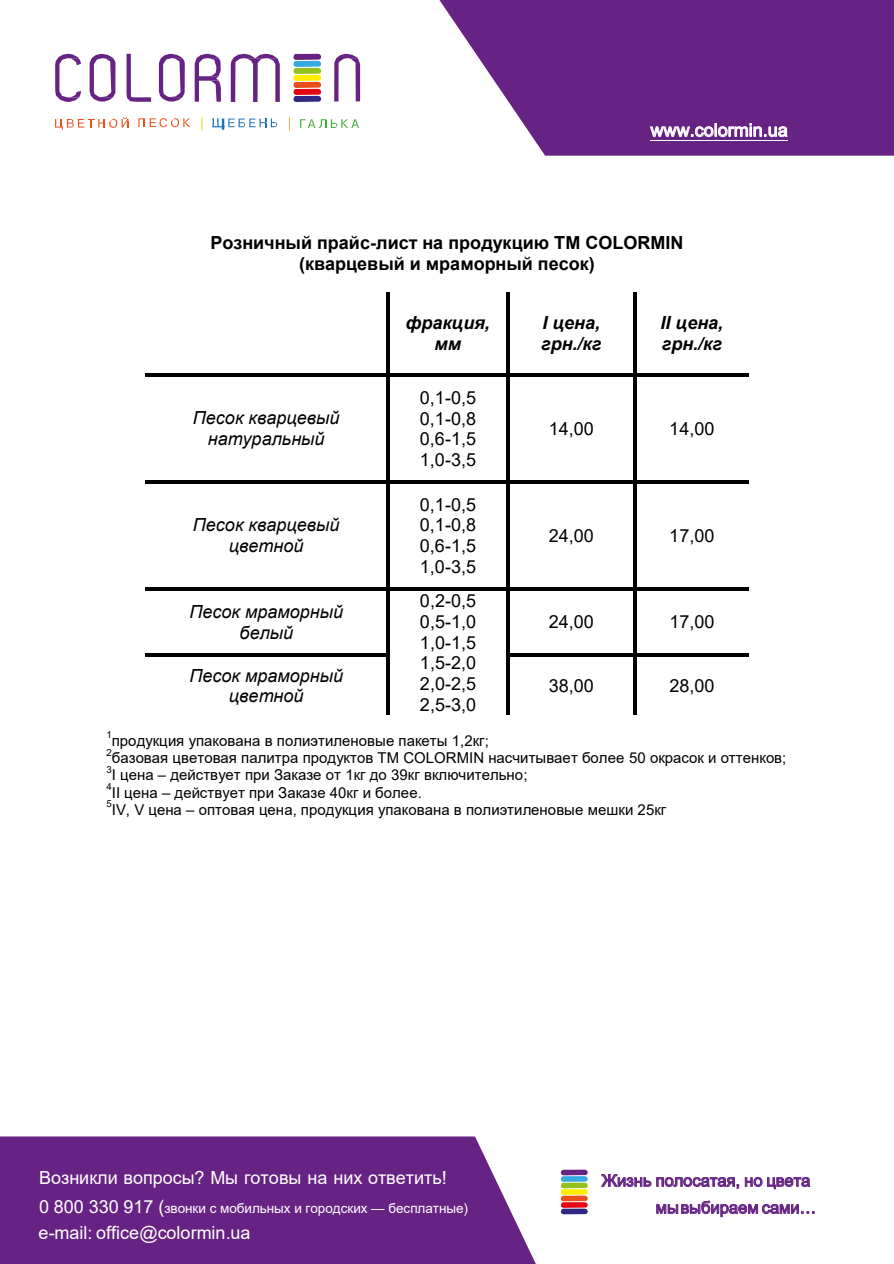
<style>
.page{position:relative;width:894px;height:1264px;background:#fff}
.page>*{position:absolute;margin:0;border:0;box-sizing:border-box;transform-origin:0 0}
.t1{font:18px/20.7px "Arial";color:#000;text-align:justify}
.t2{font:italic 18px/20.7px "Arial";color:#000;text-align:center}
.t3{font:18px "Arial";color:#fff}
.t4{font:700 18px/20.7px "Arial";color:#000;text-align:center}
.t5{font:italic 700 18px/20.7px "Arial";color:#000}
.t6{font:16.5px/27px "Arial";color:#662383}
.t7{font:15px "Arial";color:#000}
.t8{font:13.5px "Arial";letter-spacing:-.005em;color:#fff}
.t9{font:9.75px "Arial";color:#000}
.s1{font-size:18px}
</style>
<div class="page">
<div style="left:0;top:1136px;width:535px;height:127px;background:#662383"></div>
<hr style="left:388px;top:292px;width:1px;height:81px;background:#000">
<hr style="left:386px;top:292px;width:1px;height:81px;background:#000">
<hr style="left:508px;top:292px;width:1px;height:81px;background:#000">
<hr style="left:506px;top:292px;width:1px;height:81px;background:#000">
<hr style="left:635px;top:292px;width:1px;height:81px;background:#000">
<hr style="left:633px;top:292px;width:1px;height:81px;background:#000">
<hr style="left:145px;top:373px;width:241px;height:1px;background:#000">
<hr style="left:145px;top:376px;width:241px;height:1px;background:#000">
<svg style="left:386px;top:373px;width:3px;height:5px"></svg>
<hr style="left:389px;top:373px;width:117px;height:1px;background:#000">
<hr style="left:389px;top:376px;width:117px;height:1px;background:#000">
<svg style="left:506px;top:373px;width:3px;height:5px"></svg>
<hr style="left:509px;top:373px;width:124px;height:1px;background:#000">
<hr style="left:509px;top:376px;width:124px;height:1px;background:#000">
<svg style="left:633px;top:373px;width:3px;height:5px"></svg>
<hr style="left:636px;top:373px;width:112px;height:1px;background:#000">
<hr style="left:636px;top:376px;width:112px;height:1px;background:#000">
<hr style="left:388px;top:377px;width:1px;height:103px;background:#000">
<hr style="left:386px;top:377px;width:1px;height:103px;background:#000">
<hr style="left:508px;top:377px;width:1px;height:103px;background:#000">
<hr style="left:506px;top:377px;width:1px;height:103px;background:#000">
<hr style="left:635px;top:377px;width:1px;height:103px;background:#000">
<hr style="left:633px;top:377px;width:1px;height:103px;background:#000">
<hr style="left:145px;top:480px;width:241px;height:1px;background:#000">
<hr style="left:145px;top:482px;width:241px;height:1px;background:#000">
<svg style="left:386px;top:480px;width:3px;height:4px"></svg>
<hr style="left:389px;top:480px;width:117px;height:1px;background:#000">
<hr style="left:389px;top:482px;width:117px;height:1px;background:#000">
<svg style="left:506px;top:480px;width:3px;height:4px"></svg>
<hr style="left:509px;top:480px;width:124px;height:1px;background:#000">
<hr style="left:509px;top:482px;width:124px;height:1px;background:#000">
<svg style="left:633px;top:480px;width:3px;height:4px"></svg>
<hr style="left:636px;top:480px;width:112px;height:1px;background:#000">
<hr style="left:636px;top:482px;width:112px;height:1px;background:#000">
<hr style="left:388px;top:484px;width:1px;height:103px;background:#000">
<hr style="left:386px;top:484px;width:1px;height:103px;background:#000">
<hr style="left:508px;top:484px;width:1px;height:103px;background:#000">
<hr style="left:506px;top:484px;width:1px;height:103px;background:#000">
<hr style="left:635px;top:484px;width:1px;height:103px;background:#000">
<hr style="left:633px;top:484px;width:1px;height:103px;background:#000">
<hr style="left:145px;top:587px;width:241px;height:1px;background:#000">
<hr style="left:145px;top:589px;width:241px;height:1px;background:#000">
<hr style="left:389px;top:587px;width:117px;height:1px;background:#000">
<hr style="left:389px;top:589px;width:117px;height:1px;background:#000">
<hr style="left:509px;top:587px;width:124px;height:1px;background:#000">
<hr style="left:509px;top:589px;width:124px;height:1px;background:#000">
<hr style="left:636px;top:587px;width:112px;height:1px;background:#000">
<hr style="left:636px;top:589px;width:112px;height:1px;background:#000">
<hr style="left:388px;top:590px;width:1px;height:63px;background:#000">
<hr style="left:386px;top:590px;width:1px;height:63px;background:#000">
<hr style="left:508px;top:590px;width:1px;height:63px;background:#000">
<hr style="left:506px;top:590px;width:1px;height:63px;background:#000">
<hr style="left:635px;top:590px;width:1px;height:63px;background:#000">
<hr style="left:633px;top:590px;width:1px;height:63px;background:#000">
<hr style="left:145px;top:653px;width:241px;height:1px;background:#000">
<hr style="left:145px;top:655px;width:241px;height:1px;background:#000">
<svg style="left:386px;top:653px;width:3px;height:4px"></svg>
<svg style="left:506px;top:653px;width:3px;height:4px"></svg>
<hr style="left:509px;top:653px;width:124px;height:1px;background:#000">
<hr style="left:509px;top:655px;width:124px;height:1px;background:#000">
<svg style="left:633px;top:653px;width:3px;height:4px"></svg>
<hr style="left:636px;top:653px;width:112px;height:1px;background:#000">
<hr style="left:636px;top:655px;width:112px;height:1px;background:#000">
<hr style="left:388px;top:657px;width:1px;height:57px;background:#000">
<hr style="left:386px;top:657px;width:1px;height:57px;background:#000">
<hr style="left:508px;top:657px;width:1px;height:57px;background:#000">
<hr style="left:506px;top:657px;width:1px;height:57px;background:#000">
<hr style="left:635px;top:657px;width:1px;height:57px;background:#000">
<hr style="left:633px;top:657px;width:1px;height:57px;background:#000">
<svg style="left:601px;top:1174px;width:209px;height:14px"></svg>
<svg style="left:656px;top:1200px;width:158px;height:16px"></svg>
<svg style="left:300px;top:119px;width:59px;height:9px"></svg>
<svg style="left:289px;top:117px;width:1px;height:13px"></svg>
<svg style="left:212px;top:118px;width:65px;height:12px"></svg>
<svg style="left:201px;top:117px;width:1px;height:13px"></svg>
<svg style="left:138px;top:118px;width:52px;height:9px"></svg>
<svg style="left:55px;top:117px;width:73px;height:12px"></svg>
<svg style="left:334px;top:54px;width:26px;height:47px"></svg>
<svg style="left:293px;top:54px;width:28px;height:48px"></svg>
<svg style="left:231px;top:54px;width:49px;height:48px"></svg>
<svg style="left:195px;top:54px;width:26px;height:48px"></svg>
<svg style="left:159px;top:54px;width:26px;height:48px"></svg>
<svg style="left:126px;top:54px;width:25px;height:48px"></svg>
<svg style="left:90px;top:54px;width:25px;height:48px"></svg>
<svg style="left:55px;top:54px;width:26px;height:48px"></svg>
<svg style="left:439px;top:0;width:454px;height:156px;background:#783e92"></svg>
<svg style="left:649px;top:123px;width:138px;height:15px;background:#996cac"></svg>
<hr style="left:650px;top:140px;width:137px;height:1px;background:#fff">
<svg style="left:560px;top:1169px;width:27px;height:44px"></svg>
<p class="t3" style="left:650px;top:118px;width:139px">www.colormin.ua</p>
<p class="t4" style="left:210px;top:232px;width:474px">Розничный прайс-лист на продукцию ТМ СOLORMIN (кварцевый и мраморный песок)</p>
<p class="t2" style="left:193px;top:408px;width:148px">Песок кварцевый натуральный</p>
<p class="t2" style="left:193px;top:514px;width:148px">Песок кварцевый цветной</p>
<p class="t5" style="left:405px;top:313px;width:86px;text-align:center">фракция, мм</p>
<p class="t5" style="left:541px;top:313px;width:62px">I цена, грн./кг</p>
<p class="t5" style="left:660px;top:313px;width:64px">II цена, грн./кг</p>
<p class="t1" style="left:420px;top:387px;width:58px">0,1-0,5<br>0,1-0,8<br>0,6-1,5<br>1,0-3,5</p>
<p class="t1" style="left:420px;top:493px;width:58px">0,1-0,5<br>0,1-0,8<br>0,6-1,5<br>1,0-3,5</p>
<p class="t1" style="left:548px;top:418px;width:47px">14,00</p>
<p class="t1" style="left:669px;top:418px;width:47px">14,00</p>
<p class="t1" style="left:548px;top:525px;width:47px">24,00</p>
<p class="t1" style="left:669px;top:525px;width:47px">17,00</p>
<p class="t2" style="left:189px;top:601px;width:155px">Песок мраморный белый</p>
<p class="t1" style="left:420px;top:590px;width:58px">0,2-0,5<br>0,5-1,0<br>1,0-1,5<br>1,5-2,0<br>2,0-2,5<br>2,5-3,0</p>
<p class="t1" style="left:548px;top:611px;width:47px">24,00</p>
<p class="t1" style="left:669px;top:611px;width:47px">17,00</p>
<p class="t2" style="left:189px;top:665px;width:155px">Песок мраморный цветной</p>
<p class="t1" style="left:548px;top:675px;width:47px">38,00</p>
<p class="t1" style="left:669px;top:675px;width:47px">28,00</p>
<p class="t9" style="left:106px;top:728px;width:7px">1</p>
<p class="t7" style="left:112px;top:730px;width:378px">продукция упакована в полиэтиленовые пакеты 1,2кг;</p>
<p class="t9" style="left:106px;top:745px;width:7px">2</p>
<p class="t7" style="left:112px;top:747px;width:676px">базовая цветовая палитра продуктов ТМ COLORMIN насчитывает более 50 окрасок и оттенков;</p>
<p class="t9" style="left:106px;top:762px;width:7px">3</p>
<p class="t7" style="left:112px;top:764px;width:417px">I цена – действует при Заказе от 1кг до 39кг включительно;</p>
<p class="t9" style="left:106px;top:779px;width:7px">4</p>
<p class="t7" style="left:112px;top:782px;width:311px">II цена – действует при Заказе 40кг и более.</p>
<p class="t9" style="left:106px;top:797px;width:7px">5</p>
<p class="t7" style="left:112px;top:799px;width:555px">IV, V цена – оптовая цена, продукция упакована в полиэтиленовые мешки 25кг</p>
<p class="t3" style="left:39px;top:1165px;width:409px">Возникли вопросы? Мы готовы на них ответить!</p>
<p class="t8" style="left:39px;top:1198px;width:430px"><span class="s1">0 800 330 917 (</span>звонки с мобильных и городских — бесплатные)</p>
<p class="t3" style="left:39px;top:1219px;width:213px">e-mail: office@colormin.ua</p>
<p class="t6" style="left:655px;top:1166px;width:162px;text-indent:-54px">Жизнь полосатая, но цвета мывыбираем сами…</p>
</div>
